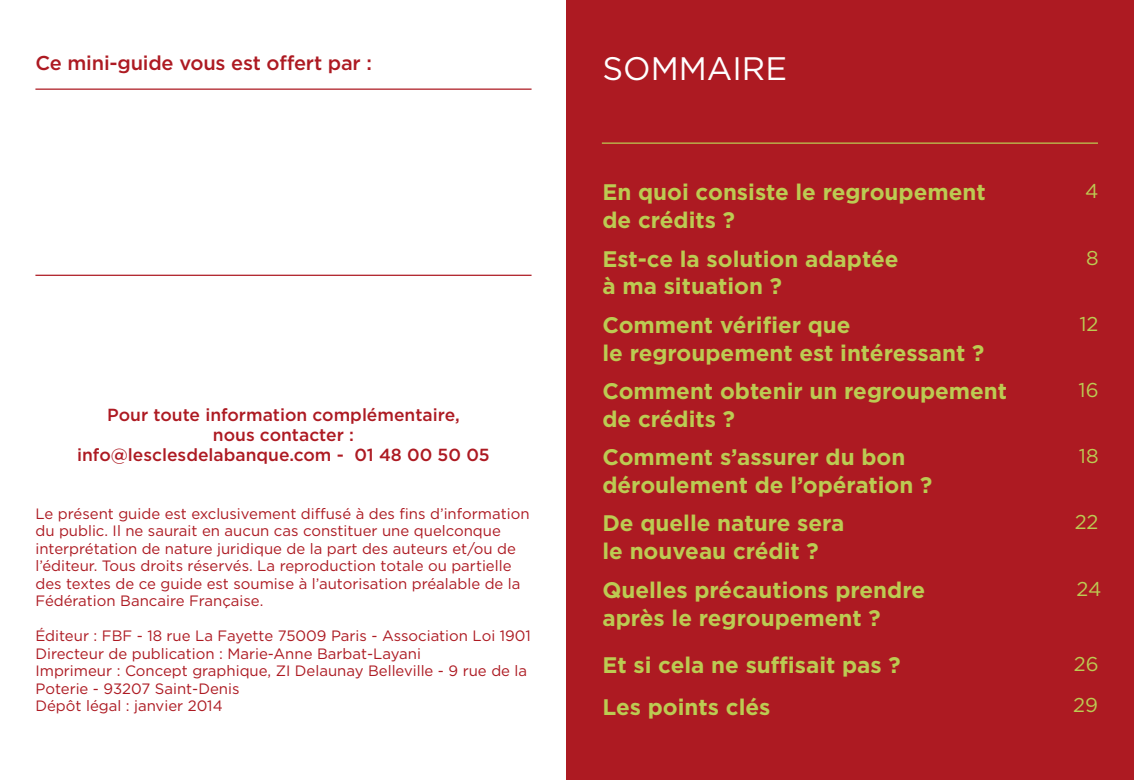
<style>
.page{position:relative;width:1134px;height:780px;background:#fff}
.page>*{position:absolute;margin:0;border:0;box-sizing:border-box;transform-origin:0 0}
.H1_-_introduction{font:32.5px "Gotham";color:#fff}
.H2-_titres_sommaire{font:700 22.5px/27.5px "Gotham";color:#bccb52}
.Offert{font:500 20px "Gotham";letter-spacing:-.01em;color:#ad1a22}
.Pagination-sommaire{font:20px "Gotham";color:#bccb52}
.t1{font:500 17.5px/20px "Gotham";color:#ad1a22;text-align:center}
.t2{font:15px/17.5px "Gotham";color:#ad1a22}
</style>
<div class="page">
<div style="left:567px;top:0;width:567px;height:780px;background:#ad1a22"></div>
<hr style="left:35px;top:88px;width:496px;height:2px;background:#ad1a22">
<hr style="left:35px;top:275px;width:496px;height:1px;background:#ad1a22">
<hr style="left:602px;top:142px;width:496px;height:2px;background:#bccb52">
<p class="Offert" style="left:35px;top:50px;width:338px">Ce mini-guide vous est offert par :</p>
<p class="t1" style="left:107px;top:404px;width:354px">Pour toute information complémentaire, nous contacter :</p>
<p class="t1" style="left:77px;top:444px;width:414px">info@lesclesdelabanque.com - 01 48 00 50 05</p>
<p class="t2" style="left:35px;top:504px;width:496px">Le présent guide est exclusivement diffusé à des fins d’information du public. Il ne saurait en aucun cas constituer une quelconque interprétation de nature juridique de la part des auteurs et/ou de l’éditeur. Tous droits réservés. La reproduction totale ou partielle des textes de ce guide est soumise à l’autorisation préalable de la Fédération Bancaire Française.</p>
<p class="t2" style="left:35px;top:626px;width:497px">Éditeur : FBF - 18 rue La Fayette 75009 Paris - Association Loi 1901</p>
<p class="t2" style="left:35px;top:644px;width:387px">Directeur de publication : Marie-Anne Barbat-Layani</p>
<p class="t2" style="left:35px;top:662px;width:493px">Imprimeur : Concept graphique, ZI Delaunay Belleville - 9 rue de la<br>Poterie - 93207 Saint-Denis</p>
<p class="t2" style="left:35px;top:697px;width:189px">Dépôt légal : janvier 2014</p>
<h1 class="H1_-_introduction" style="left:602px;top:48px;width:186px">SOMMAIRE</h1>
<h2 class="H2-_titres_sommaire" style="left:602px;top:178px;width:385px">En quoi consiste le regroupement de crédits ?</h2>
<p class="Pagination-sommaire" style="left:1085px;top:178px;width:15px">4</p>
<h2 class="H2-_titres_sommaire" style="left:602px;top:245px;width:298px">Est-ce la solution adaptée à ma situation ?</h2>
<p class="Pagination-sommaire" style="left:1086px;top:245px;width:14px">8</p>
<h2 class="H2-_titres_sommaire" style="left:602px;top:311px;width:383px">Comment vérifier que<br>le regroupement est intéressant ?</h2>
<p class="Pagination-sommaire" style="left:1079px;top:311px;width:21px">12</p>
<h2 class="H2-_titres_sommaire" style="left:602px;top:377px;width:406px">Comment obtenir un regroupement de crédits ?</h2>
<p class="Pagination-sommaire" style="left:1078px;top:377px;width:22px">16</p>
<h2 class="H2-_titres_sommaire" style="left:602px;top:443px;width:331px">Comment s’assurer du bon déroulement de l’opération ?</h2>
<p class="Pagination-sommaire" style="left:1079px;top:443px;width:21px">18</p>
<h2 class="H2-_titres_sommaire" style="left:602px;top:509px;width:243px">De quelle nature sera le nouveau crédit ?</h2>
<p class="Pagination-sommaire" style="left:1075px;top:509px;width:25px">22</p>
<h2 class="H2-_titres_sommaire" style="left:602px;top:576px;width:324px">Quelles précautions prendre après le regroupement ?</h2>
<p class="Pagination-sommaire" style="left:1076px;top:576px;width:26px">24</p>
<h2 class="H2-_titres_sommaire" style="left:602px;top:651px;width:300px">Et si cela ne suffisait pas ?</h2>
<h2 class="H2-_titres_sommaire" style="left:602px;top:692px;width:169px">Les points clés</h2>
<p class="Pagination-sommaire" style="left:1073px;top:692px;width:26px">29</p>
<p class="Pagination-sommaire" style="left:1074px;top:651px;width:26px">26</p>
</div>
